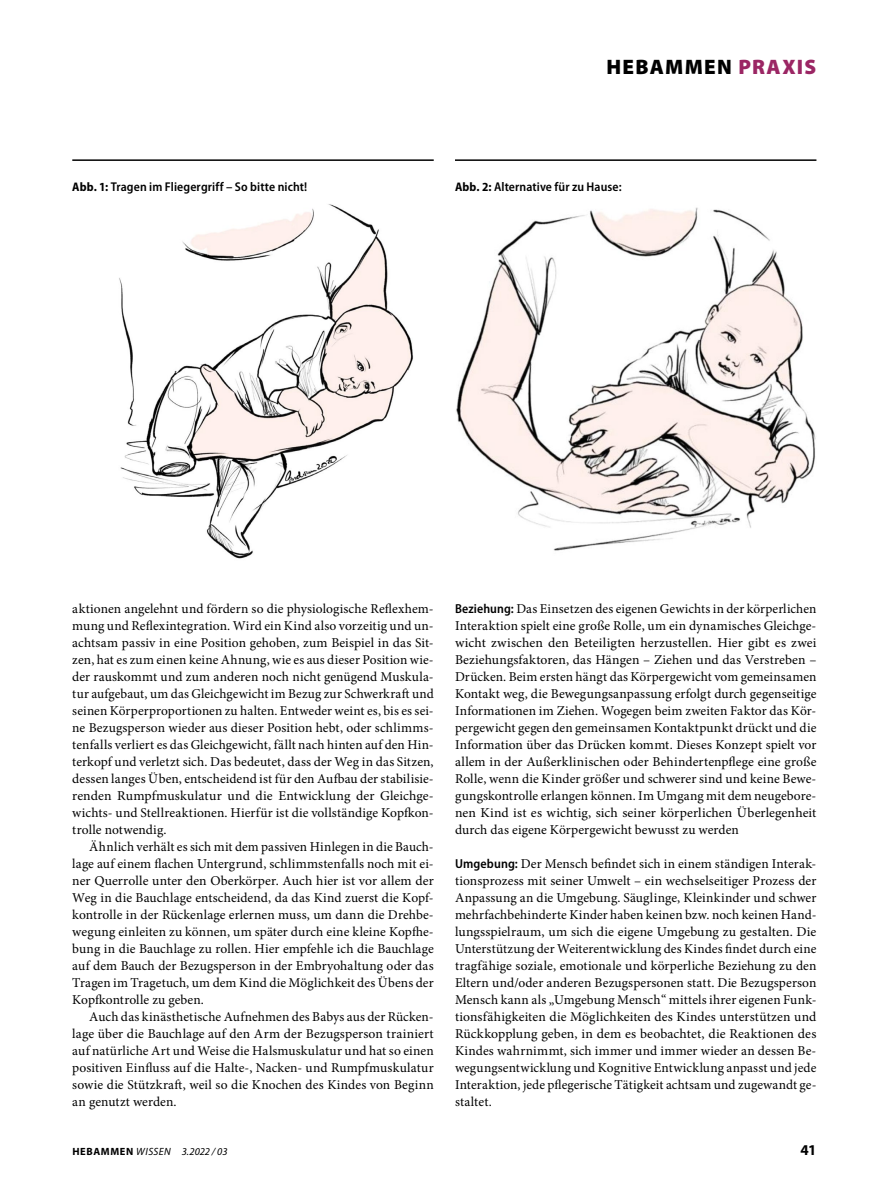
<style>
.page{position:relative;width:893px;height:1187px;background:#fff}
.page>*{position:absolute;margin:0;border:0;box-sizing:border-box;transform-origin:0 0}
.t1{font:900 21px "Myriad Pro";letter-spacing:.065em;color:#000}
.t2{font:700 15px "Myriad Pro";color:#000}
.Dateline_Para{font:13.5px/17px "Minion Pro";letter-spacing:.005em;color:#000;text-align:justify}
.Para_Indent{font:13.5px/17px "Minion Pro";letter-spacing:.005em;color:#000;text-align:justify}
.Image_Caption_Line{font:600 semi-condensed 12.75px "Myriad Pro";letter-spacing:.01em;color:#000}
.t3{font:italic 10.5px "Myriad Pro";letter-spacing:.035em;color:#000}
.s1{color:#9b2664}
.s2{font-weight:700;font-size:12.45px}
.s3{font-family:"Myriad Pro";font-weight:600;font-stretch:semi-condensed;font-size:13.05px}
.s4{font-weight:700;font-style:normal}
</style>
<div class="page">
<hr style="left:455px;top:159px;width:361px;height:2px;background:#000">
<img style="left:456px;top:207px;width:360px;height:344px">
<hr style="left:72px;top:159px;width:362px;height:2px;background:#000">
<img style="left:119px;top:204px;width:294px;height:355px">
<h1 class="t1" style="left:606px;top:55px;width:211px">HEBAMMEN <span class="s1">PRAXIS</span></h1>
<p class="Image_Caption_Line" style="left:72px;top:179px;width:236px"><span class="s2">Abb. 1:</span> Tragen im Fliegergriff – So bitte nicht!</p>
<p class="Image_Caption_Line" style="left:455px;top:179px;width:168px"><span class="s2">Abb. 2:</span> Alternative für zu Hause:</p>
<p class="Dateline_Para" style="left:72px;top:600px;width:363px">aktionen angelehnt und fördern so die physiologische Reflexhem&shy;mung und Reflexintegration. Wird ein Kind also vorzeitig und un&shy;achtsam passiv in eine Position gehoben, zum Beispiel in das Sit&shy;zen, hat es zum einen keine Ahnung, wie es aus dieser Position wie&shy;der rauskommt und zum anderen noch nicht genügend Muskula&shy;tur aufgebaut, um das Gleichgewicht im Bezug zur Schwerkraft und seinen Körperproportionen zu halten. Entweder weint es, bis es sei&shy;ne Bezugsperson wieder aus dieser Position hebt, oder schlimms&shy;tenfalls verliert es das Gleichgewicht, fällt nach hinten auf den Hin&shy;terkopf und verletzt sich. Das bedeutet, dass der Weg in das Sitzen, dessen langes Üben, entscheidend ist für den Aufbau der stabilisie&shy;renden Rumpfmuskulatur und die Entwicklung der Gleichge&shy;wichts- und Stellreaktionen. Hierfür ist die vollständige Kopfkon&shy;trolle notwendig.</p>
<p class="Para_Indent" style="left:72px;top:838px;width:363px;text-indent:17px">Ähnlich verhält es sich mit dem passiven Hinlegen in die Bauch&shy;lage auf einem flachen Untergrund, schlimmstenfalls noch mit ei&shy;ner Querrolle unter den Oberkörper. Auch hier ist vor allem der Weg in die Bauchlage entscheidend, da das Kind zuerst die Kopf&shy;kontrolle in der Rückenlage erlernen muss, um dann die Drehbe&shy;wegung einleiten zu können, um später durch eine kleine Kopfhe&shy;bung in die Bauchlage zu rollen. Hier empfehle ich die Bauchlage auf dem Bauch der Bezugsperson in der Embryohaltung oder das Tragen im Tragetuch, um dem Kind die Möglichkeit des Übens der Kopfkontrolle zu geben.</p>
<p class="Para_Indent" style="left:72px;top:1008px;width:363px;text-indent:17px">Auch das kinästhetische Aufnehmen des Babys aus der Rücken&shy;lage über die Bauchlage auf den Arm der Bezugsperson trainiert auf natürliche Art und Weise die Halsmuskulatur und hat so einen positiven Einfluss auf die Halte-, Nacken- und Rumpfmuskulatur sowie die Stützkraft, weil so die Knochen des Kindes von Beginn an genutzt werden.</p>
<p class="Dateline_Para" style="left:455px;top:600px;width:363px"><span class="s3">Beziehung:</span> Das Einsetzen des eigenen Gewichts in der körperlichen Interaktion spielt eine große Rolle, um ein dynamisches Gleichge&shy;wicht zwischen den Beteiligten herzustellen. Hier gibt es zwei Beziehungsfaktoren, das Hängen – Ziehen und das Verstreben – Drücken. Beim ersten hängt das Körpergewicht vom gemeinsamen Kontakt weg, die Bewegungsanpassung erfolgt durch gegenseitige Informationen im Ziehen. Wogegen beim zweiten Faktor das Kör&shy;pergewicht gegen den gemeinsamen Kontaktpunkt drückt und die Information über das Drücken kommt. Dieses Konzept spielt vor allem in der Außerklinischen oder Behindertenpflege eine große Rolle, wenn die Kinder größer und schwerer sind und keine Bewe&shy;gungskontrolle erlangen können. Im Umgang mit dem neugebore&shy;nen Kind ist es wichtig, sich seiner körperlichen Überlegenheit durch das eigene Körpergewicht bewusst zu werden</p>
<p class="Dateline_Para" style="left:455px;top:855px;width:363px"><span class="s3">Umgebung:</span> Der Mensch befindet sich in einem ständigen Interak&shy;tionsprozess mit seiner Umwelt – ein wechselseitiger Prozess der Anpassung an die Umgebung. Säuglinge, Kleinkinder und schwer mehrfachbehinderte Kinder haben keinen bzw. noch keinen Hand&shy;lungsspielraum, um sich die eigene Umgebung zu gestalten. Die Unterstützung der Weiterentwicklung des Kindes findet durch eine tragfähige soziale, emotionale und körperliche Beziehung zu den Eltern und/oder anderen Bezugspersonen statt. Die Bezugsperson Mensch kann als „Umgebung Mensch“ mittels ihrer eigenen Funk&shy;tionsfähigkeiten die Möglichkeiten des Kindes unterstützen und Rückkopplung geben, in dem es beobachtet, die Reaktionen des Kindes wahrnimmt, sich immer und immer wieder an dessen Be&shy;wegungsentwicklung und Kognitive Entwicklung anpasst und jede Interaktion, jede pflegerische Tätigkeit achtsam und zugewandt ge&shy;staltet.</p>
<p class="t3" style="left:72px;top:1144px;width:157px"><span class="s4">HEBAMMEN</span> WISSEN 3.2022 / 03</p>
<p class="t2" style="left:800px;top:1139px;width:17px">41</p>
</div>
